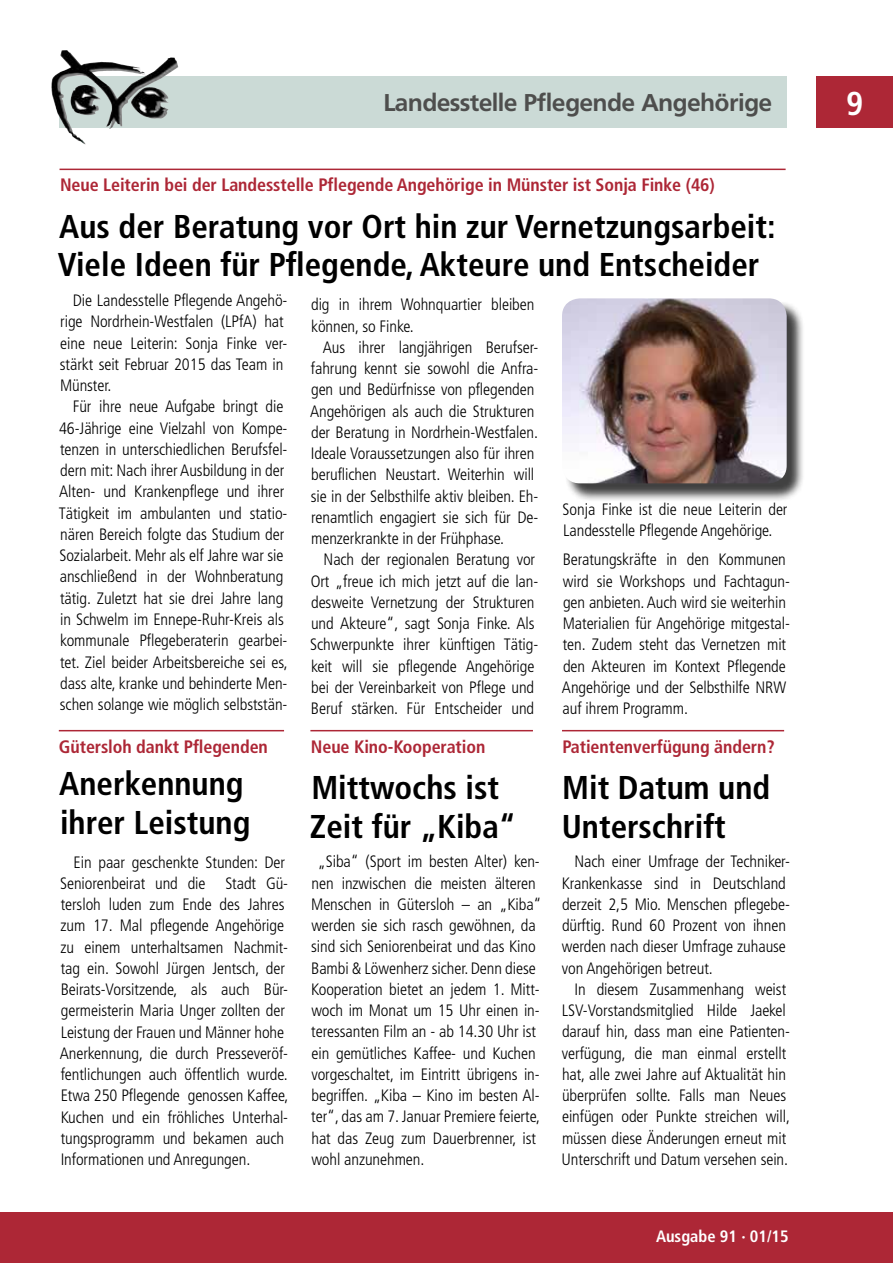
<style>
.page{position:relative;width:893px;height:1263px;background:#fff}
.page>*{position:absolute;margin:0;border:0;box-sizing:border-box;transform-origin:0 0}
.t1{font:700 condensed 33px/38.2px "Frutiger";color:#000}
.t2{font:700 condensed 33px "Frutiger";color:#fff}
.t3{font:700 24px "Frutiger BSK";color:#4e4e4d}
.t4{font:700 condensed 18px "Frutiger";letter-spacing:-.005em;color:#ad2736}
.t5{font:300 condensed 16.5px/21.3px "Frutiger";letter-spacing:-.005em;color:#000}
.t6{font:700 condensed 16.5px "Frutiger";color:#fff}
</style>
<div class="page">
<div style="left:0;top:1212px;width:893px;height:51px;background:#ad2736"></div>
<div style="left:816px;top:77px;width:77px;height:51px;background:#ad2736"></div>
<div style="left:60px;top:77px;width:727px;height:51px;background:#cbdad6"></div>
<img style="left:51px;top:50px;width:20px;height:64px">
<hr style="left:60px;top:169px;width:726px;height:1px;background:#ad2736">
<div style="left:564px;top:301px;width:242px;height:201px;background:#000;opacity:.75"></div>
<img style="left:562px;top:298px;width:225px;height:185px">
<hr style="left:59px;top:730px;width:225px;height:1px;background:#ad2736">
<hr style="left:310px;top:730px;width:223px;height:1px;background:#ad2736">
<hr style="left:562px;top:730px;width:222px;height:1px;background:#ad2736">
<h2 class="t3" style="left:384px;top:88px;width:390px">Landesstelle Pflegende Angehörige</h2>
<p class="t4" style="left:60px;top:174px;width:656px">Neue Leiterin bei der Landesstelle Pflegende Angehörige in Münster ist Sonja Finke (46)</p>
<h1 class="t1" style="left:58px;top:208px;width:719px">Aus der Beratung vor Ort hin zur Vernetzungsarbeit:<br>Viele Ideen für Pflegende, Akteure und Entscheider</h1>
<p class="t5" style="left:60px;top:290px;width:229px;text-indent:13px">Die Landesstelle Pflegende Angehö&shy;rige Nordrhein-Westfalen (LPfA) hat eine neue Leiterin: Sonja Finke ver&shy;stärkt seit Februar 2015 das Team in<br>Münster.</p>
<p class="t5" style="left:59px;top:396px;width:230px;text-align:center">Für ihre neue Aufgabe bringt die 46-Jährige eine Vielzahl von Kompe&shy;tenzen in unterschiedlichen Berufsfel&shy;dern mit: Nach ihrer Ausbildung in der Alten- und Krankenpflege und ihrer Tätigkeit im ambulanten und statio&shy;nären Bereich folgte das Studium der Sozialarbeit. Mehr als elf Jahre war sie anschließend in der Wohnberatung tätig. Zuletzt hat sie drei Jahre lang in Schwelm im Ennepe-Ruhr-Kreis als kommunale Pflegeberaterin gearbei&shy;tet. Ziel beider Arbeitsbereiche sei es, dass alte, kranke und behinderte Men&shy;schen solange wie möglich selbststän-</p>
<p class="t5" style="left:311px;top:294px;width:225px">dig in ihrem Wohnquartier bleiben können, so Finke.</p>
<p class="t5" style="left:310px;top:337px;width:230px;text-indent:13px">Aus ihrer langjährigen Berufser&shy;fahrung kennt sie sowohl die Anfra&shy;gen und Bedürfnisse von pflegenden Angehörigen als auch die Strukturen der Beratung in Nordrhein-Westfalen.<br>Ideale Voraussetzungen also für ihren beruflichen Neustart. Weiterhin will sie in der Selbsthilfe aktiv bleiben. Eh&shy;renamtlich engagiert sie sich für De&shy;menzerkrankte in der Frühphase.</p>
<p class="t5" style="left:310px;top:549px;width:230px;text-indent:13px">Nach der regionalen Beratung vor Ort „freue ich mich jetzt auf die lan&shy;desweite Vernetzung der Strukturen und Akteure“, sagt Sonja Finke. Als Schwerpunkte ihrer künftigen Tätig&shy;keit will sie pflegende Angehörige bei der Vereinbarkeit von Pflege und Beruf stärken. Für Entscheider und</p>
<p class="t5" style="left:562px;top:549px;width:229px">Beratungskräfte in den Kommunen wird sie Workshops und Fachtagun&shy;gen anbieten. Auch wird sie weiterhin Materialien für Angehörige mitgestal&shy;ten. Zudem steht das Vernetzen mit den Akteuren im Kontext Pflegende Angehörige und der Selbsthilfe NRW auf ihrem Programm.</p>
<p class="t5" style="left:563px;top:498px;width:226px">Sonja Finke ist die neue Leiterin der<br>Landesstelle Pflegende Angehörige.</p>
<p class="t4" style="left:59px;top:736px;width:211px">Gütersloh dankt Pflegenden</p>
<p class="t4" style="left:311px;top:736px;width:176px">Neue Kino-Kooperation</p>
<p class="t4" style="left:563px;top:736px;width:214px">Patientenverfügung ändern?</p>
<h1 class="t1" style="left:59px;top:765px;width:193px">Anerkennung ihrer Leistung</h1>
<h1 class="t1" style="left:310px;top:769px;width:208px">Mittwochs ist<br>Zeit für „Kiba“</h1>
<h1 class="t1" style="left:562px;top:769px;width:210px">Mit Datum und<br>Unterschrift</h1>
<p class="t5" style="left:60px;top:851px;width:230px;text-indent:14px">Ein paar geschenkte Stunden: Der Seniorenbeirat und die Stadt Gü&shy;tersloh luden zum Ende des Jahres zum 17. Mal pflegende Angehörige zu einem unterhaltsamen Nachmit&shy;tag ein. Sowohl Jürgen Jentsch, der Beirats-Vorsitzende, als auch Bür&shy;germeisterin Maria Unger zollten der Leistung der Frauen und Männer hohe Anerkennung, die durch Presseveröf&shy;fentlichungen auch öffentlich wurde.<br>Etwa 250 Pflegende genossen Kaffee, Kuchen und ein fröhliches Unterhal&shy;tungsprogramm und bekamen auch Informationen und Anregungen.</p>
<p class="t5" style="left:311px;top:851px;width:232px;text-indent:7px">„Siba“ (Sport im besten Alter) ken&shy;nen inzwischen die meisten älteren Menschen in Gütersloh – an „Kiba“ werden sie sich rasch gewöhnen, da sind sich Seniorenbeirat und das Kino Bambi &amp; Löwenherz sicher. Denn diese Kooperation bietet an jedem 1. Mitt&shy;woch im Monat um 15 Uhr einen in&shy;teressanten Film an - ab 14.30 Uhr ist ein gemütliches Kaffee- und Kuchen vorgeschaltet, im Eintritt übrigens in&shy;begriffen. „Kiba – Kino im besten Al&shy;ter“, das am 7. Januar Premiere feierte, hat das Zeug zum Dauerbrenner, ist wohl anzunehmen.</p>
<p class="t5" style="left:562px;top:851px;width:230px;text-indent:13px">Nach einer Umfrage der Techniker-Krankenkasse sind in Deutschland derzeit 2,5 Mio. Menschen pflegebe&shy;dürftig. Rund 60 Prozent von ihnen werden nach dieser Umfrage zuhause von Angehörigen betreut.</p>
<p class="t5" style="left:562px;top:979px;width:230px;text-align:center">In diesem Zusammenhang weist LSV-Vorstandsmitglied Hilde Jaekel darauf hin, dass man eine Patienten&shy;verfügung, die man einmal erstellt hat, alle zwei Jahre auf Aktualität hin überprüfen sollte. Falls man Neues einfügen oder Punkte streichen will, müssen diese Änderungen erneut mit Unterschrift und Datum versehen sein.</p>
<p class="t6" style="left:656px;top:1226px;width:134px">Ausgabe 91 · 01/15</p>
<h1 class="t2" style="left:846px;top:84px;width:19px">9</h1>
</div>
